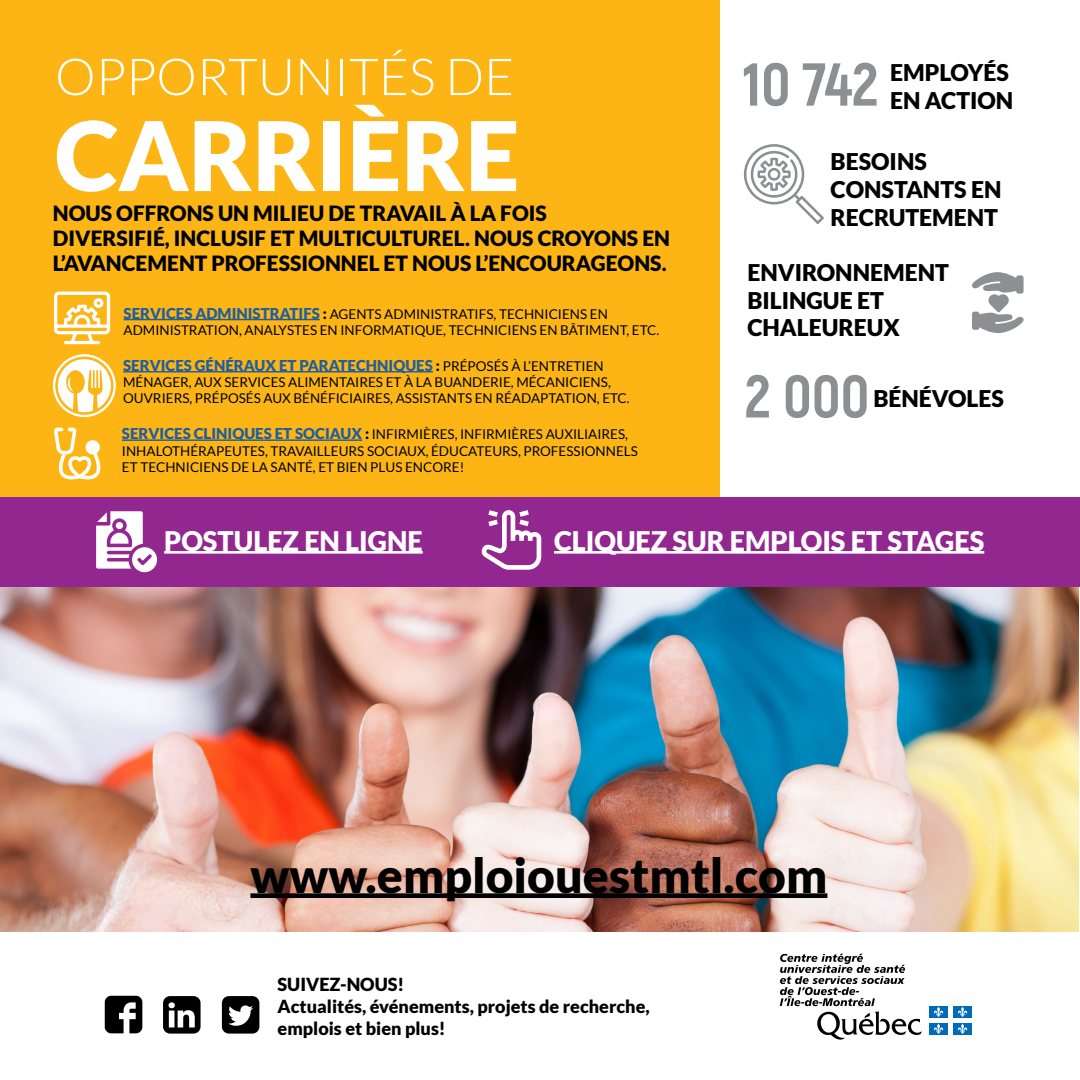
<style>
.page{position:relative;width:1080px;height:1080px;background:#fff}
.page>*{position:absolute;margin:0;border:0;box-sizing:border-box;transform-origin:0 0}
.t1{font:900 96px "Lato";color:#fff}
.t2{font:300 51px "Lato";color:#fff}
.t3{font:900 48px "Lato";color:#000}
.t4{font:900 27px "Lato";color:#fff}
.t5{font:900 23.1px/27.6px "Lato";color:#000}
.t6{font:900 21px/25.2px "Lato";color:#000}
.t7{font:900 18px/21.6px "Lato";color:#000}
.t8{font:900 15px "Lato";color:#215e9e}
.t9{font:13.5px/16.2px "Lato";color:#000}
.s1{font-weight:900;font-size:15px;color:#215e9e}
.s2{font-weight:900;font-size:15px}
.s3{color:#000}
.s4{font-weight:400;font-size:13.5px;color:#000}
</style>
<div class="page">
<div style="left:0;top:0;width:719px;height:513px;background:#fcb514"></div>
<img style="left:0;top:587px;width:1079px;height:345px">
<div style="left:0;top:497px;width:1080px;height:90px;background:#92278f"></div>
<hr style="left:164px;top:551px;width:259px;height:3px;background:#fff">
<svg style="left:96px;top:511px;width:61px;height:61px"></svg>
<hr style="left:554px;top:551px;width:430px;height:3px;background:#fff">
<svg style="left:482px;top:510px;width:59px;height:60px"></svg>
<svg style="left:54px;top:292px;width:56px;height:52px"></svg>
<svg style="left:53px;top:354px;width:63px;height:63px"></svg>
<svg style="left:54px;top:428px;width:46px;height:51px"></svg>
<div style="left:89px;top:444px;width:7px;height:7px;background:#fff;border-radius:50%"></div>
<svg style="left:972px;top:272px;width:52px;height:61px"></svg>
<svg style="left:744px;top:63px;width:133px;height:43px"></svg>
<hr style="left:124px;top:319px;width:196px;height:1px;background:#215e9e">
<hr style="left:123px;top:371px;width:310px;height:1px;background:#215e9e">
<hr style="left:122px;top:439px;width:240px;height:2px;background:#215e9e">
<svg style="left:744px;top:144px;width:80px;height:80px"></svg>
<div style="left:250px;top:893px;width:577px;height:5px;background:#000"></div>
<svg style="left:105px;top:996px;width:37px;height:37px"></svg>
<svg style="left:163px;top:996px;width:38px;height:38px"></svg>
<svg style="left:222px;top:996px;width:37px;height:38px"></svg>
<svg style="left:780px;top:954px;width:142px;height:86px"></svg>
<div style="left:929px;top:1006px;width:19px;height:12px;background:#006bb6"></div>
<svg style="left:934px;top:1007px;width:10px;height:10px"></svg>
<div style="left:953px;top:1006px;width:19px;height:12px;background:#006bb6"></div>
<svg style="left:958px;top:1007px;width:10px;height:10px"></svg>
<div style="left:929px;top:1023px;width:19px;height:11px;background:#006bb6"></div>
<svg style="left:934px;top:1024px;width:10px;height:10px"></svg>
<div style="left:953px;top:1023px;width:19px;height:11px;background:#006bb6"></div>
<svg style="left:958px;top:1024px;width:10px;height:10px"></svg>
<svg style="left:746px;top:375px;width:121px;height:43px"></svg>
<h2 class="t2" style="left:55px;top:49px;width:461px">OPPORTUNITÉS DE</h2>
<h1 class="t1" style="left:55px;top:100px;width:466px">CARRIÈRE</h1>
<h3 class="t6" style="left:53px;top:200px;width:619px">NOUS OFFRONS UN MILIEU DE TRAVAIL À LA FOIS<br>DIVERSIFIÉ, INCLUSIF ET MULTICULTUREL. NOUS CROYONS EN<br>L’AVANCEMENT PROFESSIONNEL ET NOUS L’ENCOURAGEONS.</h3>
<p class="t9" style="left:124px;top:306px;width:537px"><span class="s1">SERVICES ADMINISTRATIFS</span> <span class="s2">:</span> AGENTS ADMINISTRATIFS, TECHNICIENS EN<br>ADMINISTRATION, ANALYSTES EN INFORMATIQUE, TECHNICIENS EN BÂTIMENT, ETC.</p>
<p class="t8" style="left:123px;top:357px;width:482px">SERVICES GÉNÉRAUX ET PARATECHNIQUES <span class="s3">:</span> <span class="s4">PRÉPOSÉS À L’ENTRETIEN</span></p>
<p class="t9" style="left:123px;top:374px;width:508px">MÉNAGER, AUX SERVICES ALIMENTAIRES ET À LA BUANDERIE, MÉCANICIENS,<br>OUVRIERS, PRÉPOSÉS AUX BÉNÉFICIAIRES, ASSISTANTS EN RÉADAPTATION, ETC.</p>
<p class="t9" style="left:122px;top:426px;width:518px"><span class="s1">SERVICES CLINIQUES ET SOCIAUX</span> <span class="s2">:</span> INFIRMIÈRES, INFIRMIÈRES AUXILIAIRES,<br>INHALOTHÉRAPEUTES, TRAVAILLEURS SOCIAUX, ÉDUCATEURS, PROFESSIONNELS<br>ET TECHNICIENS DE LA SANTÉ, ET BIEN PLUS ENCORE!</p>
<h3 class="t5" style="left:890px;top:58px;width:125px">EMPLOYÉS<br>EN ACTION</h3>
<h3 class="t5" style="left:831px;top:148px;width:172px">BESOINS<br>CONSTANTS EN<br>RECRUTEMENT</h3>
<h3 class="t5" style="left:747px;top:258px;width:203px">ENVIRONNEMENT<br>BILINGUE ET<br>CHALEUREUX</h3>
<h3 class="t5" style="left:873px;top:384px;width:132px">BÉNÉVOLES</h3>
<h3 class="t4" style="left:164px;top:525px;width:260px">POSTULEZ EN LIGNE</h3>
<h3 class="t4" style="left:554px;top:525px;width:432px">CLIQUEZ SUR EMPLOIS ET STAGES</h3>
<h3 class="t3" style="left:250px;top:848px;width:579px">www.emploiouestmtl.com</h3>
<h3 class="t7" style="left:278px;top:974px;width:374px">SUIVEZ-NOUS!<br>Actualités, événements, projets de recherche, emplois et bien plus!</h3>
</div>
